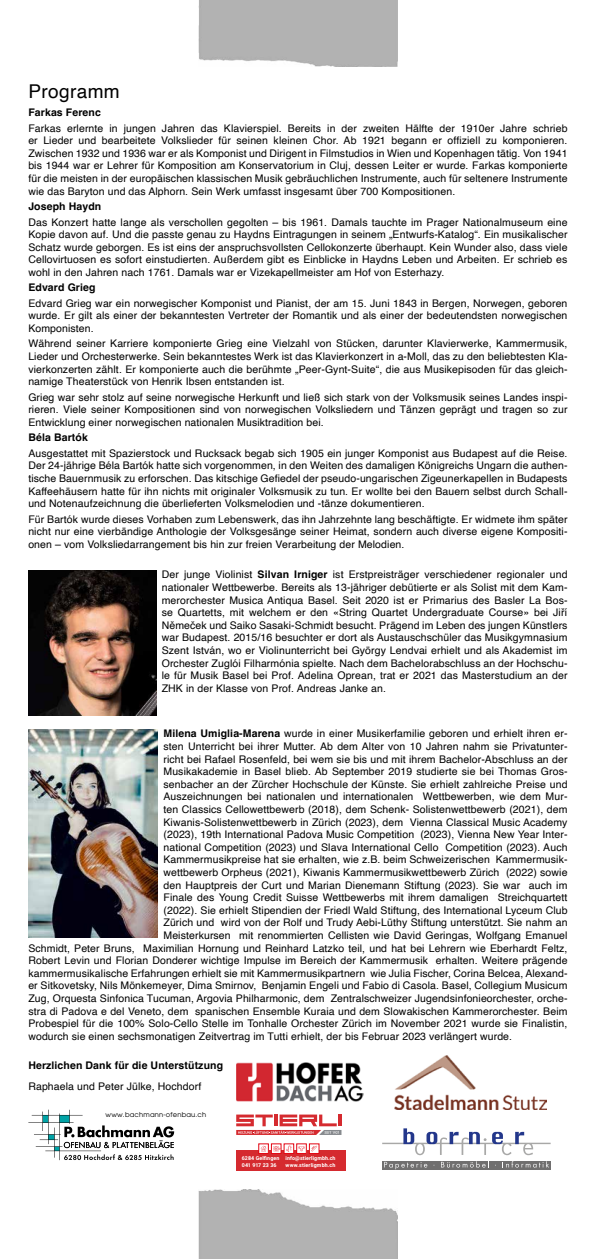
<style>
.page{position:relative;width:596px;height:1259px;background:#fff}
.page>*{position:absolute;margin:0;border:0;box-sizing:border-box;transform-origin:0 0}
.t1{font:19px "Helvetica";letter-spacing:.02em;color:#000}
.t2{font:10.5px/12.6px "Helvetica";letter-spacing:.01em;color:#000;text-align:justify}
.t3{font:700 10.5px "Helvetica";letter-spacing:.01em;color:#000}
.t4{font:6.8px "Avant Garde";letter-spacing:.025em;color:#000}
.t5{font:700 5.3px/6.2px "Heebo";letter-spacing:.02em;color:#fff}
.s1{font-weight:700}
</style>
<div class="page">
<div style="left:198px;top:0;width:199px;height:67px;background:#b2b2b2"></div>
<img style="left:198px;top:1189px;width:199px;height:70px">
<img style="left:28px;top:570px;width:128px;height:145px">
<svg style="left:382px;top:1128px;width:168px;height:27px"></svg>
<svg style="left:382px;top:1161px;width:168px;height:8px"></svg>
<svg style="left:384px;top:1161px;width:43px;height:8px"></svg>
<svg style="left:440px;top:1161px;width:49px;height:6px"></svg>
<svg style="left:502px;top:1161px;width:46px;height:6px"></svg>
<img style="left:28px;top:729px;width:130px;height:208px">
<img style="left:236px;top:1063px;width:127px;height:38px">
<img style="left:395px;top:1055px;width:151px;height:54px">
<div style="left:236px;top:1150px;width:109px;height:21px;background:#d52a2f"></div>
<svg style="left:236px;top:1114px;width:105px;height:21px"></svg>
<div style="left:284px;top:1143px;width:10px;height:10px;border:1px solid #e30613"></div>
<div style="left:309px;top:1143px;width:10px;height:10px;border:1px solid #e30613"></div>
<div style="left:271px;top:1143px;width:10px;height:10px;border:1px solid #e30613"></div>
<svg style="left:298px;top:1146px;width:6px;height:5px"></svg>
<svg style="left:311px;top:1145px;width:6px;height:6px"></svg>
<svg style="left:260px;top:1145px;width:6px;height:6px"></svg>
<svg style="left:286px;top:1145px;width:5px;height:6px"></svg>
<svg style="left:273px;top:1146px;width:7px;height:5px"></svg>
<svg style="left:28px;top:1109px;width:146px;height:51px"></svg>
<h1 class="t1" style="left:28px;top:77px;width:93px">Programm</h1>
<p class="t3" style="left:28px;top:106px;width:74px">Farkas Ferenc</p>
<p class="t2" style="left:28px;top:122px;width:540px">Farkas erlernte in jungen Jahren das Klavierspiel. Bereits in der zweiten Hälfte der 1910er Jahre schrieb er Lieder und bearbeitete Volkslieder für seinen kleinen Chor. Ab 1921 begann er offiziell zu komponieren.<br>Zwischen 1932 und 1936 war er als Komponist und Dirigent in Filmstudios in Wien und Kopenhagen tätig. Von 1941 bis 1944 war er Lehrer für Komposition am Konservatorium in Cluj, dessen Leiter er wurde. Farkas komponierte für die meisten in der europäischen klassischen Musik gebräuchlichen Instrumente, auch für seltenere Instrumente wie das Baryton und das Alphorn. Sein Werk umfasst insgesamt über 700 Kompositionen.</p>
<p class="t3" style="left:28px;top:200px;width:74px">Joseph Haydn</p>
<p class="t2" style="left:28px;top:216px;width:540px">Das Konzert hatte lange als verschollen gegolten – bis 1961. Damals tauchte im Prager Nationalmuseum eine Kopie davon auf. Und die passte genau zu Haydns Eintragungen in seinem „Entwurfs-Katalog“. Ein musikalischer Schatz wurde geborgen. Es ist eins der anspruchsvollsten Cellokonzerte überhaupt. Kein Wunder also, dass viele Cellovirtuosen es sofort einstudierten. Außerdem gibt es Einblicke in Haydns Leben und Arbeiten. Er schrieb es wohl in den Jahren nach 1761. Damals war er Vizekapellmeister am Hof von Esterhazy.</p>
<p class="t3" style="left:28px;top:281px;width:69px">Edvard Grieg</p>
<p class="t2" style="left:28px;top:297px;width:540px">Edvard Grieg war ein norwegischer Komponist und Pianist, der am 15. Juni 1843 in Bergen, Norwegen, geboren wurde. Er gilt als einer der bekanntesten Vertreter der Romantik und als einer der bedeutendsten norwegischen Komponisten.</p>
<p class="t2" style="left:28px;top:338px;width:540px">Während seiner Karriere komponierte Grieg eine Vielzahl von Stücken, darunter Klavierwerke, Kammermusik, Lieder und Orchesterwerke. Sein bekanntestes Werk ist das Klavierkonzert in a-Moll, das zu den beliebtesten Kla&shy;vierkonzerten zählt. Er komponierte auch die berühmte „Peer-Gynt-Suite“, die aus Musikepisoden für das gleich&shy;namige Theaterstück von Henrik Ibsen entstanden ist.</p>
<p class="t2" style="left:28px;top:391px;width:540px">Grieg war sehr stolz auf seine norwegische Herkunft und ließ sich stark von der Volksmusik seines Landes inspi&shy;rieren. Viele seiner Kompositionen sind von norwegischen Volksliedern und Tänzen geprägt und tragen so zur Entwicklung einer norwegischen nationalen Musiktradition bei.</p>
<p class="t3" style="left:28px;top:431px;width:61px">Béla Bartók</p>
<p class="t2" style="left:28px;top:447px;width:540px">Ausgestattet mit Spazierstock und Rucksack begab sich 1905 ein junger Komponist aus Budapest auf die Reise.<br>Der 24-jährige Béla Bartók hatte sich vorgenommen, in den Weiten des damaligen Königreichs Ungarn die authen&shy;tische Bauernmusik zu erforschen. Das kitschige Gefiedel der pseudo-ungarischen Zigeunerkapellen in Budapests Kaffeehäusern hatte für ihn nichts mit originaler Volksmusik zu tun. Er wollte bei den Bauern selbst durch Schall&shy;und Notenaufzeichnung die überlieferten Volksmelodien und -tänze dokumentieren.</p>
<p class="t2" style="left:28px;top:513px;width:540px">Für Bartók wurde dieses Vorhaben zum Lebenswerk, das ihn Jahrzehnte lang beschäftigte. Er widmete ihm später nicht nur eine vierbändige Anthologie der Volksgesänge seiner Heimat, sondern auch diverse eigene Kompositi&shy;onen – vom Volksliedarrangement bis hin zur freien Verarbeitung der Melodien.</p>
<p class="t2" style="left:162px;top:568px;width:407px">Der junge Violinist <span class="s1">Silvan Irniger</span> ist Erstpreisträger verschiedener regionaler und nationaler Wettbewerbe. Bereits als 13-jähriger debütierte er als Solist mit dem Kam&shy;merorchester Musica Antiqua Basel. Seit 2020 ist er Primarius des Basler La Bos&shy;se Quartetts, mit welchem er den «String Quartet Undergraduate Course» bei Jiří Němeček und Saiko Sasaki-Schmidt besucht. Prägend im Leben des jungen Künstlers war Budapest. 2015/16 besuchter er dort als Austauschschüler das Musikgymnasium Szent István, wo er Violinunterricht bei György Lendvai erhielt und als Akademist im Orchester Zuglói Filharmónia spielte. Nach dem Bachelorabschluss an der Hochschu&shy;le für Musik Basel bei Prof. Adelina Oprean, trat er 2021 das Masterstudium an der ZHK in der Klasse von Prof. Andreas Janke an.</p>
<p class="t2" style="left:163px;top:727px;width:405px"><span class="s1">Milena Umiglia-Marena</span> wurde in einer Musikerfamilie geboren und erhielt ihren er-</p>
<p class="t2" style="left:163px;top:740px;width:405px">sten Unterricht bei ihrer Mutter. Ab dem Alter von 10 Jahren nahm sie Privatunter-</p>
<p class="t2" style="left:163px;top:753px;width:405px">richt bei Rafael Rosenfeld, bei wem sie bis und mit ihrem Bachelor-Abschluss an der</p>
<p class="t2" style="left:163px;top:765px;width:405px">Musikakademie in Basel blieb. Ab September 2019 studierte sie bei Thomas Gros-</p>
<p class="t2" style="left:163px;top:778px;width:405px">senbacher an der Zürcher Hochschule der Künste. Sie erhielt zahlreiche Preise und</p>
<p class="t2" style="left:163px;top:790px;width:405px">Auszeichnungen bei nationalen und internationalen Wettbewerben, wie dem Mur-</p>
<p class="t2" style="left:163px;top:803px;width:405px">ten Classics Cellowettbewerb (2018), dem Schenk- Solistenwettbewerb (2021), dem</p>
<p class="t2" style="left:163px;top:816px;width:405px">Kiwanis-Solistenwettbewerb in Zürich (2023), dem Vienna Classical Music Academy</p>
<p class="t2" style="left:163px;top:828px;width:405px">(2023), 19th International Padova Music Competition (2023), Vienna New Year Inter-</p>
<p class="t2" style="left:163px;top:841px;width:405px">national Competition (2023) und Slava International Cello Competition (2023). Auch</p>
<p class="t2" style="left:163px;top:853px;width:405px">Kammermusikpreise hat sie erhalten, wie z.B. beim Schweizerischen Kammermusik-</p>
<p class="t2" style="left:163px;top:866px;width:405px">wettbewerb Orpheus (2021), Kiwanis Kammermusikwettbewerb Zürich (2022) sowie</p>
<p class="t2" style="left:163px;top:879px;width:405px">den Hauptpreis der Curt und Marian Dienemann Stiftung (2023). Sie war auch im</p>
<p class="t2" style="left:163px;top:891px;width:405px">Finale des Young Credit Suisse Wettbewerbs mit ihrem damaligen Streichquartett</p>
<p class="t2" style="left:163px;top:904px;width:405px">(2022). Sie erhielt Stipendien der Friedl Wald Stiftung, des International Lyceum Club</p>
<p class="t2" style="left:163px;top:916px;width:405px">Zürich und wird von der Rolf und Trudy Aebi-Lüthy Stiftung unterstützt. Sie nahm an</p>
<p class="t2" style="left:163px;top:929px;width:405px">Meisterkursen mit renommierten Cellisten wie David Geringas, Wolfgang Emanuel</p>
<p class="t2" style="left:28px;top:942px;width:540px">Schmidt, Peter Bruns, Maximilian Hornung und Reinhard Latzko teil, und hat bei Lehrern wie Eberhardt Feltz,</p>
<p class="t2" style="left:28px;top:954px;width:540px">Robert Levin und Florian Donderer wichtige Impulse im Bereich der Kammermusik erhalten. Weitere prägende</p>
<p class="t2" style="left:28px;top:967px;width:540px">kammermusikalische Erfahrungen erhielt sie mit Kammermusikpartnern wie Julia Fischer, Corina Belcea, Alexand-</p>
<p class="t2" style="left:28px;top:979px;width:540px">er Sitkovetsky, Nils Mönkemeyer, Dima Smirnov, Benjamin Engeli und Fabio di Casola. Basel, Collegium Musicum</p>
<p class="t2" style="left:28px;top:992px;width:540px">Zug, Orquesta Sinfonica Tucuman, Argovia Philharmonic, dem Zentralschweizer Jugendsinfonieorchester, orche-</p>
<p class="t2" style="left:28px;top:1005px;width:540px">stra di Padova e del Veneto, dem spanischen Ensemble Kuraia und dem Slowakischen Kammerorchester. Beim</p>
<p class="t2" style="left:28px;top:1017px;width:540px">Probespiel für die 100% Solo-Cello Stelle im Tonhalle Orchester Zürich im November 2021 wurde sie Finalistin,</p>
<p class="t2" style="left:28px;top:1030px;width:485px">wodurch sie einen sechsmonatigen Zeitvertrag im Tutti erhielt, der bis Februar 2023 verlängert wurde.</p>
<p class="t3" style="left:28px;top:1058px;width:196px">Herzlichen Dank für die Unterstützung</p>
<p class="t2" style="left:28px;top:1080px;width:174px">Raphaela und Peter Jülke, Hochdorf</p>
<p class="t4" style="left:105px;top:1109px;width:102px">www.bachmann-ofenbau.ch</p>
<p class="t5" style="left:242px;top:1155px;width:95px">6284 Gelfingen info@stierligmbh.ch<br>041 917 23 36</p>
<p class="t5" style="left:285px;top:1161px;width:51px">www.stierligmbh.ch</p>
</div>
